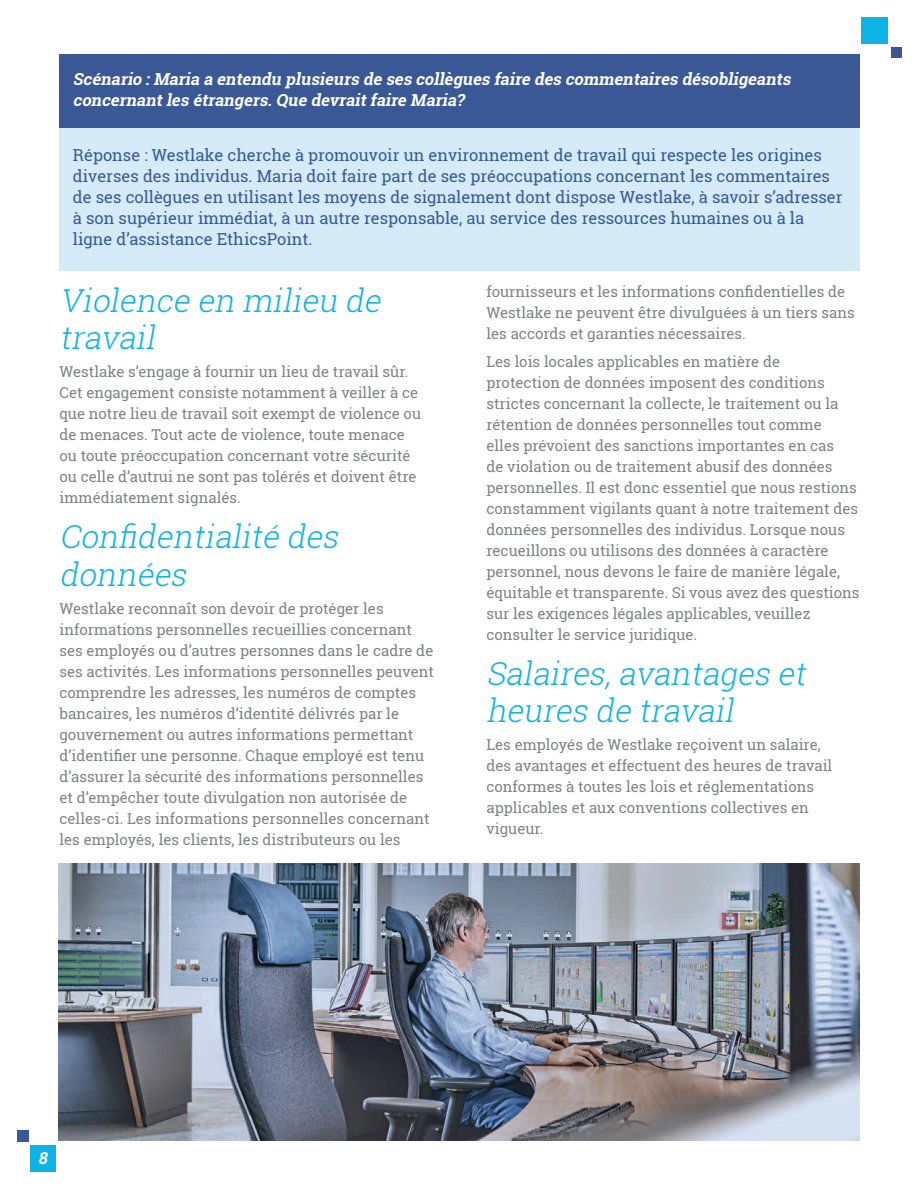
<style>
.page{position:relative;width:919px;height:1189px;background:#fff}
.page>*{position:absolute;margin:0;border:0;box-sizing:border-box;transform-origin:0 0}
.Sustain_SubHead_Larg{font:italic 300 31.5px/37.8px "Roboto Slab";color:#0eb3e6}
.Code_Scenario_Answer{font:16.5px/21px "Roboto Slab";color:#3a5896}
.Code_Scenario{font:italic 700 16.5px/21px "Roboto Slab";color:#fff}
.Sustain_Body{font:15px/21px "Roboto Slab";color:#808285}
</style>
<div class="page">
<img style="left:58px;top:863px;width:801px;height:277px">
<div style="left:59px;top:54px;width:800px;height:77px;background:#3a5896"></div>
<div style="left:59px;top:128px;width:800px;height:143px;background:#d5ecf8"></div>
<div style="left:30px;top:1144px;width:26px;height:27px;background:#0eb3e6"></div>
<div style="left:17px;top:1130px;width:11px;height:11px;background:#3a5896"></div>
<div style="left:861px;top:18px;width:26px;height:26px;background:#0eb3e6"></div>
<div style="left:890px;top:47px;width:11px;height:11px;background:#3a5896"></div>
<p class="Code_Scenario" style="left:73px;top:68px;width:722px">Scénario : Maria a entendu plusieurs de ses collègues faire des commentaires désobligeants concernant les étrangers. Que devrait faire Maria?</p>
<p class="Code_Scenario_Answer" style="left:73px;top:144px;width:770px">Réponse : Westlake cherche à promouvoir un environnement de travail qui respecte les origines diverses des individus. Maria doit faire part de ses préoccupations concernant les commentaires de ses collègues en utilisant les moyens de signalement dont dispose Westlake, à savoir s’adresser à son supérieur immédiat, à un autre responsable, au service des ressources humaines ou à la ligne d’assistance EthicsPoint.</p>
<p class="Sustain_SubHead_Larg" style="left:59px;top:280px;width:330px">Violence en milieu de travail</p>
<p class="Sustain_Body" style="left:59px;top:361px;width:363px">Westlake s’engage à fournir un lieu de travail sûr.<br>Cet engagement consiste notamment à veiller à ce que notre lieu de travail soit exempt de violence ou de menaces. Tout acte de violence, toute menace ou toute préoccupation concernant votre sécurité ou celle d’autrui ne sont pas tolérés et doivent être immédiatement signalés.</p>
<p class="Sustain_SubHead_Larg" style="left:59px;top:516px;width:287px">Confidentialité des données</p>
<p class="Sustain_Body" style="left:59px;top:597px;width:376px">Westlake reconnaît son devoir de protéger les informations personnelles recueillies concernant ses employés ou d’autres personnes dans le cadre de ses activités. Les informations personnelles peuvent comprendre les adresses, les numéros de comptes bancaires, les numéros d’identité délivrés par le gouvernement ou autres informations permettant d’identifier une personne. Chaque employé est tenu d’assurer la sécurité des informations personnelles et d’empêcher toute divulgation non autorisée de celles-ci. Les informations personnelles concernant les employés, les clients, les distributeurs ou les</p>
<p class="Sustain_Body" style="left:486px;top:281px;width:369px">fournisseurs et les informations confidentielles de<br>Westlake ne peuvent être divulguées à un tiers sans les accords et garanties nécessaires.</p>
<p class="Sustain_Body" style="left:486px;top:350px;width:374px">Les lois locales applicables en matière de<br>protection de données imposent des conditions strictes concernant la collecte, le traitement ou la rétention de données personnelles tout comme<br>elles prévoient des sanctions importantes en cas<br>de violation ou de traitement abusif des données personnelles. Il est donc essentiel que nous restions constamment vigilants quant à notre traitement des données personnelles des individus. Lorsque nous recueillons ou utilisons des données à caractère personnel, nous devons le faire de manière légale, équitable et transparente. Si vous avez des questions sur les exigences légales applicables, veuillez consulter le service juridique.</p>
<p class="Sustain_SubHead_Larg" style="left:486px;top:653px;width:328px">Salaires,avantages et heures de travail</p>
<p class="Sustain_Body" style="left:486px;top:733px;width:347px">Les employés de Westlake reçoivent un salaire, des avantages et effectuent des heures de travail conformes à toutes les lois et réglementations applicables et aux conventions collectives en vigueur.</p>
<p class="Code_Scenario" style="left:38px;top:1147px;width:14px">8</p>
</div>
